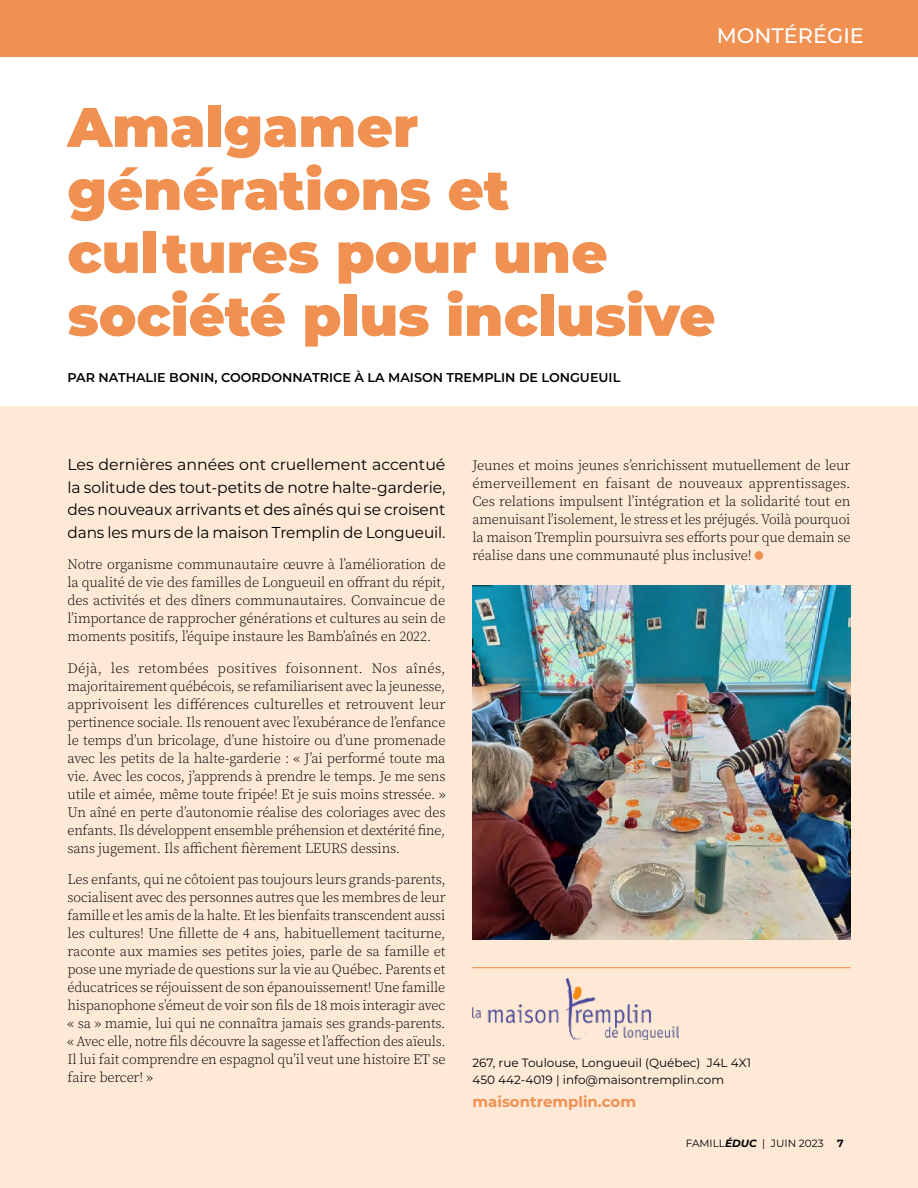
<style>
.page{position:relative;width:918px;height:1188px;background:#fff}
.page>*{position:absolute;margin:0;border:0;box-sizing:border-box;transform-origin:0 0}
.t1{font:900 55.5px/63px "Montserrat";color:#f09151}
.t2{font:500 21px "Montserrat";color:#fff}
.t3{font:15.75px/22.5px "Montserrat";letter-spacing:-.005em;color:#000;text-align:justify}
.t4{font:700 15px "Montserrat";color:#f09151}
.t5{font:300 14.25px/18px "Source Serif Pro";letter-spacing:-.01em;color:#000;text-align:justify}
.t6{font:600 12.75px "Montserrat";color:#000}
.t7{font:12px "Montserrat";color:#000}
.t8{font:10.5px "Montserrat";color:#000}
.t9{font:700 10.5px "Montserrat";color:#000}
.s1{font-weight:700;font-style:italic}
</style>
<div class="page">
<div style="left:0;top:407px;width:918px;height:781px;background:#fee9d7"></div>
<div style="left:0;top:0;width:918px;height:57px;background:#f09151"></div>
<div style="left:755px;top:551px;width:8px;height:9px;background:#f09151;border-radius:50%"></div>
<hr style="left:472px;top:967px;width:378px;height:1px;background:#f09151">
<img style="left:472px;top:978px;width:207px;height:62px">
<img style="left:472px;top:585px;width:378px;height:355px">
<h2 class="t2" style="left:717px;top:21px;width:149px">MONTÉRÉGIE</h2>
<h2 class="t1" style="left:68px;top:92px;width:649px">Amalgamer générations et cultures pour une société plus inclusive</h2>
<p class="t6" style="left:68px;top:369px;width:554px">PAR NATHALIE BONIN, COORDONNATRICE À LA MAISON TREMPLIN DE LONGUEUIL</p>
<p class="t3" style="left:68px;top:453px;width:380px">Les dernières années ont cruellement accentué la solitude des tout-petits de notre halte-garderie, des nouveaux arrivants et des aînés qui se croisent dans les murs de la maison Tremplin de Longueuil.</p>
<p class="t5" style="left:68px;top:556px;width:380px">Notre organisme communautaire œuvre à l’amélioration de la qualité de vie des familles de Longueuil en offrant du répit, des activités et des dîners communautaires. Convaincue de l’importance de rapprocher générations et cultures au sein de moments positifs, l’équipe instaure les Bamb’aînés en 2022.</p>
<p class="t5" style="left:68px;top:659px;width:380px">Déjà, les retombées positives foisonnent. Nos aînés, majoritairement québécois, se refamiliarisent avec la jeunesse, apprivoisent les différences culturelles et retrouvent leur pertinence sociale. Ils renouent avec l’exubérance de l’enfance le temps d’un bricolage, d’une histoire ou d’une promenade avec les petits de la halte-garderie : « J’ai performé toute ma vie. Avec les cocos, j’apprends à prendre le temps. Je me sens utile et aimée, même toute fripée! Et je suis moins stressée. » Un aîné en perte d’autonomie réalise des coloriages avec des enfants. Ils développent ensemble préhension et dextérité fine, sans jugement. Ils affichent fièrement LEURS dessins.</p>
<p class="t5" style="left:68px;top:871px;width:380px">Les enfants, qui ne côtoient pas toujours leurs grands-parents, socialisent avec des personnes autres que les membres de leur famille et les amis de la halte. Et les bienfaits transcendent aussi les cultures! Une fillette de 4 ans, habituellement taciturne, raconte aux mamies ses petites joies, parle de sa famille et pose une myriade de questions sur la vie au Québec. Parents et éducatrices se réjouissent de son épanouissement! Une famille hispanophone s’émeut de voir son fils de 18 mois interagir avec « sa » mamie, lui qui ne connaîtra jamais ses grands-parents. « Avec elle, notre fils découvre la sagesse et l’affection des aïeuls.<br>Il lui fait comprendre en espagnol qu’il veut une histoire ET se faire bercer! »</p>
<p class="t5" style="left:472px;top:456px;width:380px">Jeunes et moins jeunes s’enrichissent mutuellement de leur émerveillement en faisant de nouveaux apprentissages.<br>Ces relations impulsent l’intégration et la solidarité tout en amenuisant l’isolement, le stress et les préjugés. Voilà pourquoi la maison Tremplin poursuivra ses efforts pour que demain se réalise dans une communauté plus inclusive!</p>
<p class="t7" style="left:472px;top:1055px;width:280px">267, rue Toulouse, Longueuil (Québec) J4L 4X1</p>
<p class="t7" style="left:472px;top:1071px;width:253px">450 442-4019 | info@maisontremplin.com</p>
<p class="t4" style="left:472px;top:1091px;width:165px">maisontremplin.com</p>
<p class="t8" style="left:686px;top:1136px;width:139px">FAMILL<span class="s1">ÉDUC</span> | JUIN 2023</p>
<p class="t9" style="left:837px;top:1136px;width:8px">7</p>
</div>
